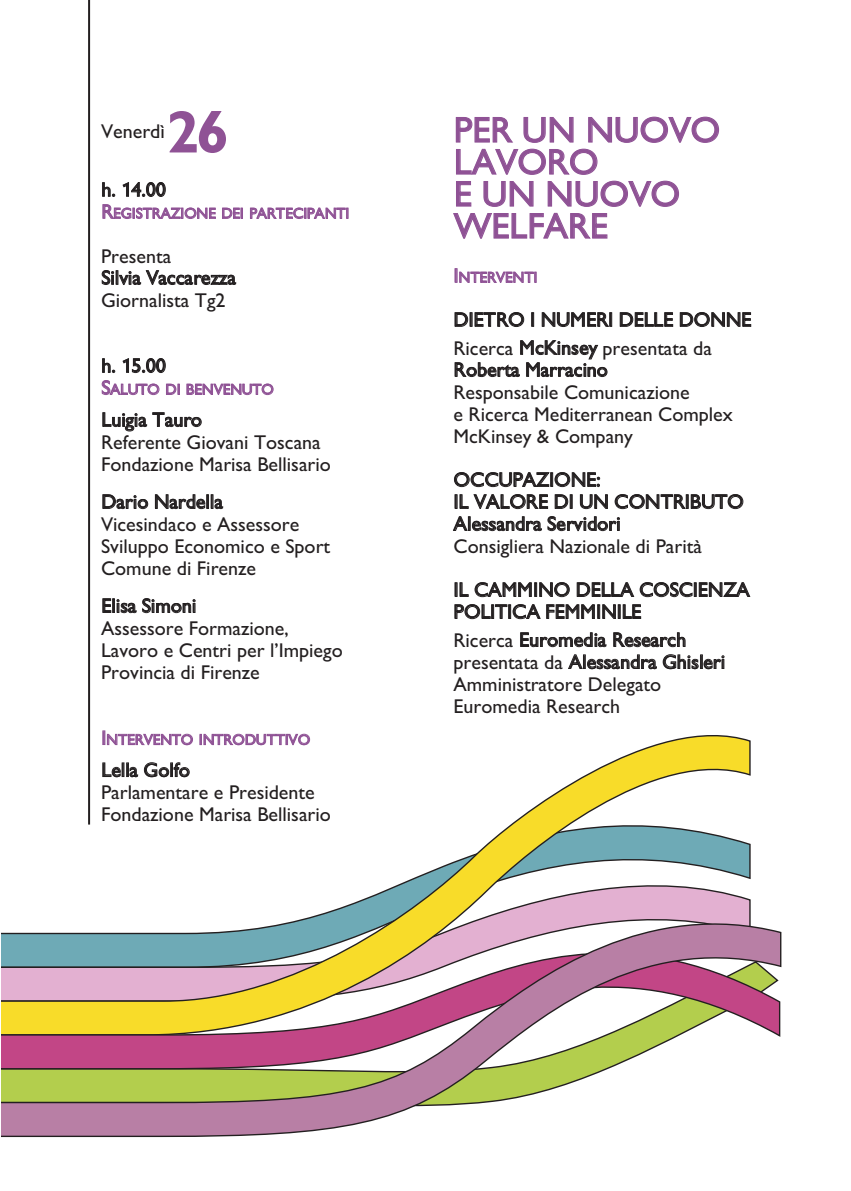
<style>
.page{position:relative;width:851px;height:1191px;background:#fff}
.page>*{position:absolute;margin:0;border:0;box-sizing:border-box;transform-origin:0 0}
.t1{font:700 60px "Gil Po";color:#8f5295}
.t2{font:36px/32px "Gil Po";color:#8f5295}
.t3{font:20px/22px "Gil Po";color:#231f20}
.t4{font:15px "Gil Po";letter-spacing:-.005em;color:#8f5295}
.s1{font-size:20px}
</style>
<div class="page">
<svg style="left:88px;top:735px;width:663px;height:163px"></svg>
<svg style="left:2px;top:898px;width:779px;height:239px"></svg>
<hr style="left:88px;top:0;width:2px;height:824px;background:#231f20">
<h1 class="t1" style="left:166px;top:97px;width:64px">26</h1>
<p class="t3" style="left:101px;top:121px;width:65px">Venerdì</p>
<p class="t3" style="left:101px;top:178px;width:66px">h. 14.00</p>
<p class="t4" style="left:101px;top:204px;width:249px"><span class="s1">R</span>EGISTRAZIONE DEI PARTECIPANTI</p>
<p class="t3" style="left:101px;top:245px;width:136px">Presenta<br>Silvia Vaccarezza<br>Giornalista Tg2</p>
<p class="t3" style="left:101px;top:354px;width:66px">h. 15.00</p>
<p class="t4" style="left:101px;top:380px;width:174px"><span class="s1">S</span>ALUTO DI BENVENUTO</p>
<p class="t3" style="left:101px;top:408px;width:231px">Luigia Tauro<br>Referente Giovani Toscana<br>Fondazione Marisa Bellisario</p>
<p class="t3" style="left:101px;top:490px;width:230px">Dario Nardella<br>Vicesindaco e Assessore<br>Sviluppo Economico e Sport<br>Comune di Firenze</p>
<p class="t3" style="left:101px;top:594px;width:243px">Elisa Simoni<br>Assessore Formazione,<br>Lavoro e Centri per l’Impiego<br>Provincia di Firenze</p>
<p class="t4" style="left:101px;top:730px;width:210px"><span class="s1">I</span>NTERVENTO INTRODUTTIVO</p>
<p class="t3" style="left:101px;top:758px;width:231px">Lella Golfo<br>Parlamentare e Presidente<br>Fondazione Marisa Bellisario</p>
<h2 class="t2" style="left:454px;top:114px;width:268px">PER UN NUOVO<br>LAVORO<br>E UN NUOVO<br>WELFARE</h2>
<p class="t4" style="left:453px;top:268px;width:85px"><span class="s1">I</span>NTERVENTI</p>
<p class="t3" style="left:453px;top:305px;width:299px;line-height:28.4px">DIETRO I NUMERI DELLE DONNE<br>Ricerca McKinsey presentata da</p>
<p class="t3" style="left:453px;top:358px;width:281px">Roberta Marracino<br>Responsabile Comunicazione<br>e Ricerca Mediterranean Complex<br>McKinsey &amp; Company</p>
<p class="t3" style="left:453px;top:468px;width:292px">OCCUPAZIONE:<br>IL VALORE DI UN CONTRIBUTO<br>Alessandra Servidori<br>Consigliera Nazionale di Parità</p>
<p class="t3" style="left:453px;top:578px;width:297px">IL CAMMINO DELLA COSCIENZA<br>POLITICA FEMMINILE</p>
<p class="t3" style="left:453px;top:628px;width:273px">Ricerca Euromedia Research presentata da Alessandra Ghisleri<br>Amministratore Delegato<br>Euromedia Research</p>
</div>
